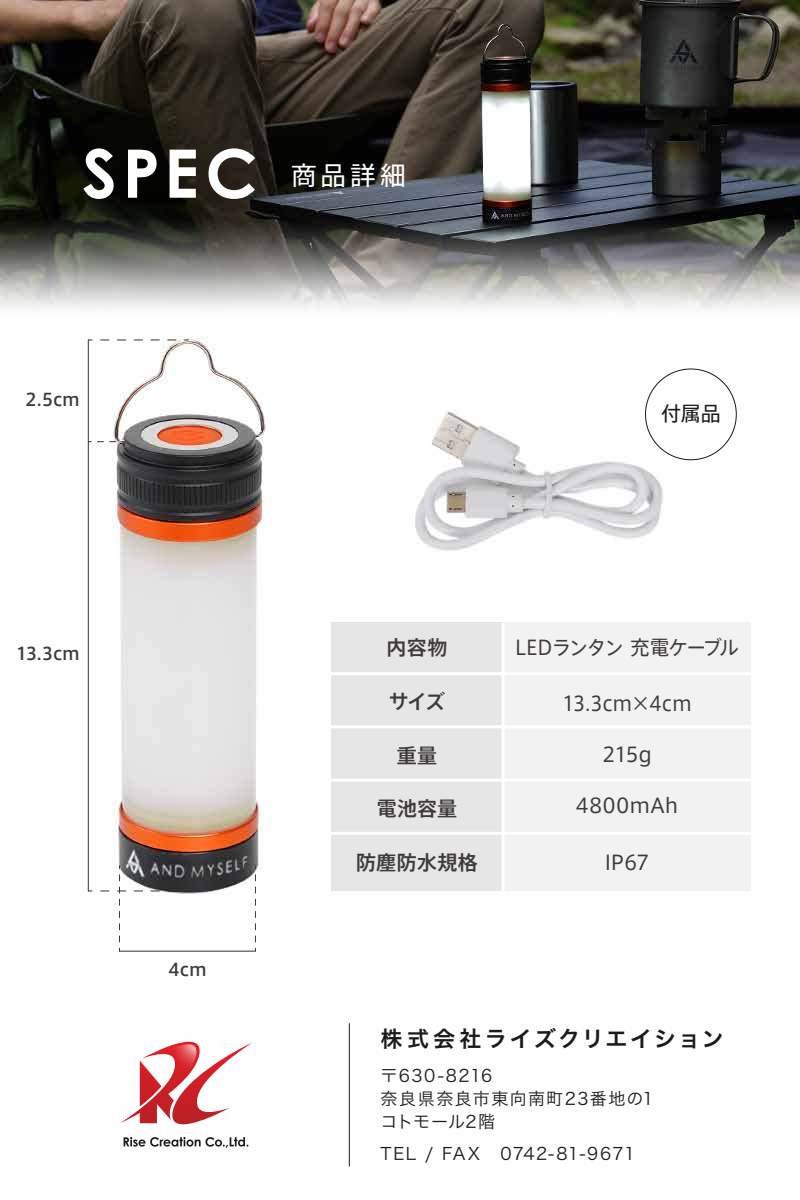
<style>
.page{position:relative;width:800px;height:1200px;background:#fff}
.page>*{position:absolute;margin:0;border:0;box-sizing:border-box;transform-origin:0 0}
.t1{font:700 67px "Century Gothic";color:#fff}
.t2{font:25.7px "Axis Basic Pro N R";color:#fff}
.t3{font:22px "Hira Kaku Pro W6";letter-spacing:.105em;color:#1a1a1a}
.t4{font:20px "Axis Basic Pro N M";letter-spacing:.005em;color:#3e3a39}
.t5{font:20px "Axis Basic Pro N R";letter-spacing:-.04em;color:#3e3a39;scale:.96 1}
.t6{font:20px "Axis Basic Pro N R";letter-spacing:-.015em;color:#3e3a39;scale:.96 1}
.t7{font:20px "Axis Basic Pro N R";letter-spacing:-.015em;color:#3e3a39}
.t8{font:20px "Axis Basic Pro N R";letter-spacing:.01em;color:#3e3a39}
.t9{font:20px "Axis Basic Pro N R";color:#1a1a1a}
.t10{font:17.2px "Axis Basic Pro N M";color:#3e3a39}
.t11{font:17px/23.3px "Hira Kaku Pro W3";letter-spacing:.075em;color:#1a1a1a}
</style>
<div class="page">
<img style="left:0;top:0;width:800px;height:1167px">
<div style="left:331px;top:623px;width:172px;height:268px;background:#e6e6e6"></div>
<div style="left:503px;top:623px;width:248px;height:268px;background:#f2f2f2"></div>
<svg style="left:120px;top:1042px;width:132px;height:106px"></svg>
<hr style="left:349px;top:1023px;width:1px;height:143px;background:#1a1a1a">
<svg style="left:101px;top:339px;width:87px;height:1px"></svg>
<svg style="left:97px;top:441px;width:28px;height:1px"></svg>
<hr style="left:88px;top:340px;width:1px;height:551px;background:#333">
<svg style="left:101px;top:875px;width:87px;height:76px"></svg>
<svg style="left:255px;top:875px;width:1px;height:76px"></svg>
<hr style="left:120px;top:951px;width:135px;height:1px;background:#333">
<hr style="left:502px;top:623px;width:3px;height:268px;background:#fff">
<hr style="left:331px;top:672px;width:420px;height:3px;background:#fff">
<hr style="left:331px;top:725px;width:420px;height:3px;background:#fff">
<hr style="left:331px;top:779px;width:420px;height:3px;background:#fff">
<hr style="left:331px;top:832px;width:420px;height:3px;background:#fff">
<h1 class="t1" style="left:82px;top:123px;width:177px">SPEC</h1>
<h2 class="t2" style="left:291px;top:156px;width:116px">商品詳細</h2>
<p class="t10" style="left:25px;top:387px;width:56px">2.5cm</p>
<p class="t9" style="left:661px;top:399px;width:61px">付属品</p>
<p class="t10" style="left:16px;top:640px;width:66px">13.3cm</p>
<p class="t10" style="left:168px;top:956px;width:40px">4cm</p>
<p class="t4" style="left:387px;top:633px;width:62px">内容物</p>
<p class="t5" style="left:515px;top:633px;width:234px">LEDランタン充電ケーブル</p>
<p class="t4" style="left:389px;top:686px;width:58px">サイズ</p>
<p class="t6" style="left:562px;top:688px;width:137px">13.3cm×4cm</p>
<p class="t4" style="left:397px;top:740px;width:42px">重量</p>
<p class="t7" style="left:602px;top:740px;width:51px">215g</p>
<p class="t4" style="left:377px;top:794px;width:82px">電池容量</p>
<p class="t4" style="left:356px;top:847px;width:123px">防塵防水規格</p>
<p class="t8" style="left:576px;top:791px;width:104px">4800mAh</p>
<p class="t7" style="left:605px;top:847px;width:46px">IP67</p>
<p class="t3" style="left:381px;top:1019px;width:345px">株式会社ライズクリエイション</p>
<p class="t11" style="left:381px;top:1063px;width:275px">〒630-8216<br>奈良県奈良市東向南町23番地の1コトモール2階</p>
<p class="t11" style="left:381px;top:1141px;width:256px">TEL / FAX　0742-81-9671</p>
</div>
